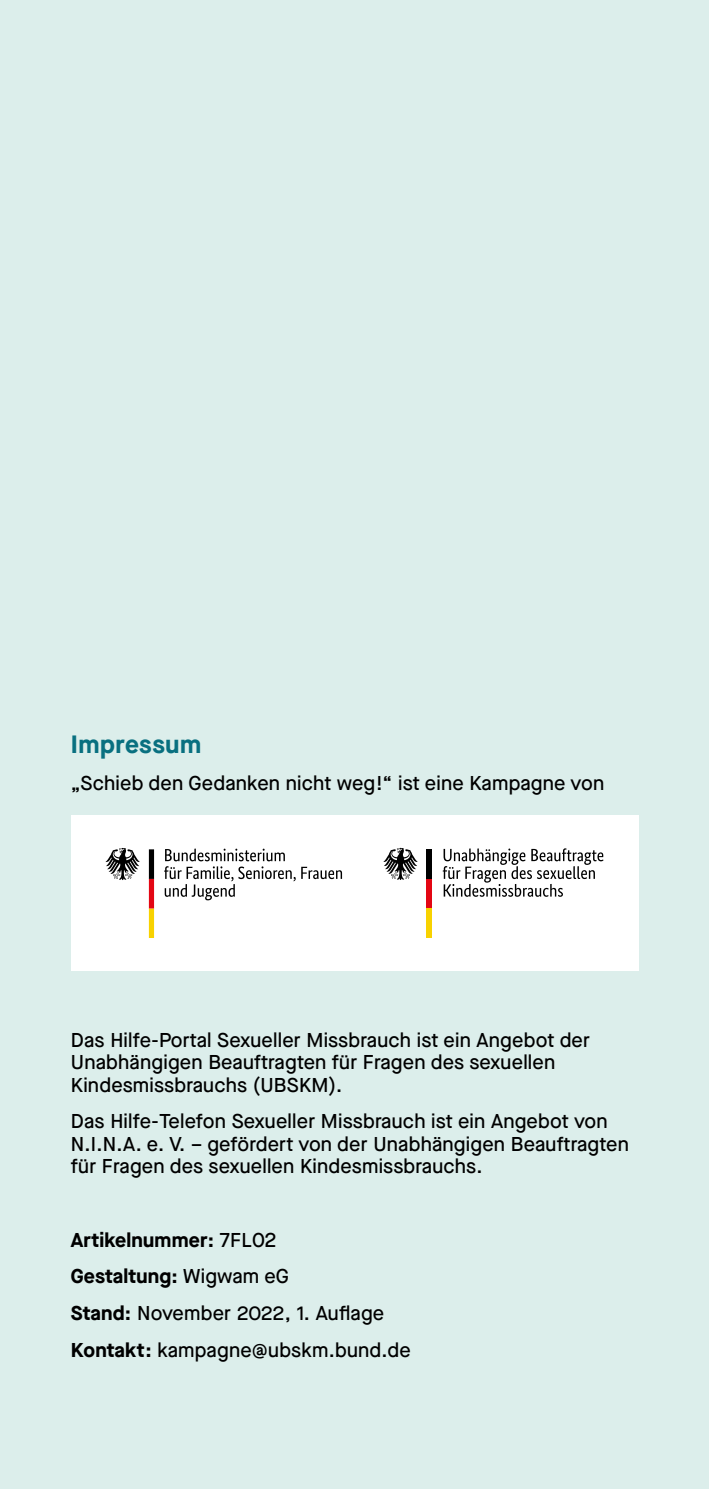
<style>
.page{position:relative;width:709px;height:1489px;background:#fff}
.page>*{position:absolute;margin:0;border:0;box-sizing:border-box;transform-origin:0 0}
.t1{font:700 25px "Maison Neue";letter-spacing:.02em;color:#097080}
.t2{font:500 20px/22.5px "Maison Neue";letter-spacing:.01em;color:#000}
.t3{font:700 20px "Maison Neue";letter-spacing:.01em;color:#000}
.s1{font-weight:500}
.s2{font-weight:700}
</style>
<div class="page">
<div style="left:0;top:0;width:709px;height:1488px;background:#dceeeb"></div>
<div style="left:71px;top:815px;width:567px;height:155px;background:#fff"></div>
<svg style="left:164px;top:848px;width:178px;height:52px"></svg>
<svg style="left:105px;top:848px;width:35px;height:32px"></svg>
<svg style="left:149px;top:849px;width:5px;height:88px"></svg>
<svg style="left:383px;top:847px;width:35px;height:33px"></svg>
<div style="left:427px;top:849px;width:5px;height:29px;background:#000"></div>
<div style="left:427px;top:878px;width:5px;height:30px;background:#e30613"></div>
<div style="left:427px;top:908px;width:5px;height:29px;background:#f8d200"></div>
<svg style="left:443px;top:848px;width:160px;height:48px"></svg>
<h2 class="t1" style="left:71px;top:726px;width:132px">Impressum</h2>
<p class="t2" style="left:71px;top:771px;width:535px">„Schieb den Gedanken nicht weg!“ ist eine Kampagne von</p>
<p class="t2" style="left:71px;top:1028px;width:520px">Das Hilfe-Portal Sexueller Missbrauch ist ein Angebot der<br>Unabhängigen Beauftragten für Fragen des sexuellen<br>Kindesmissbrauchs (UBSKM).</p>
<p class="t2" style="left:71px;top:1109px;width:559px">Das Hilfe-Telefon Sexueller Missbrauch ist ein Angebot von<br>N.I.N.A. e. V. – gefördert von der Unabhängigen Beauftragten für Fragen des sexuellen Kindesmissbrauchs.</p>
<p class="t3" style="left:71px;top:1225px;width:207px">Artikelnummer: <span class="s1">7FL02</span></p>
<p class="t3" style="left:71px;top:1262px;width:219px">Gestaltung: <span class="s1">Wigwam eG</span></p>
<p class="t2" style="left:71px;top:1301px;width:315px"><span class="s2">Stand:</span> November 2022, 1. Auflage</p>
<p class="t2" style="left:71px;top:1338px;width:341px"><span class="s2">Kontakt:</span> kampagne@ubskm.bund.de</p>
</div>
